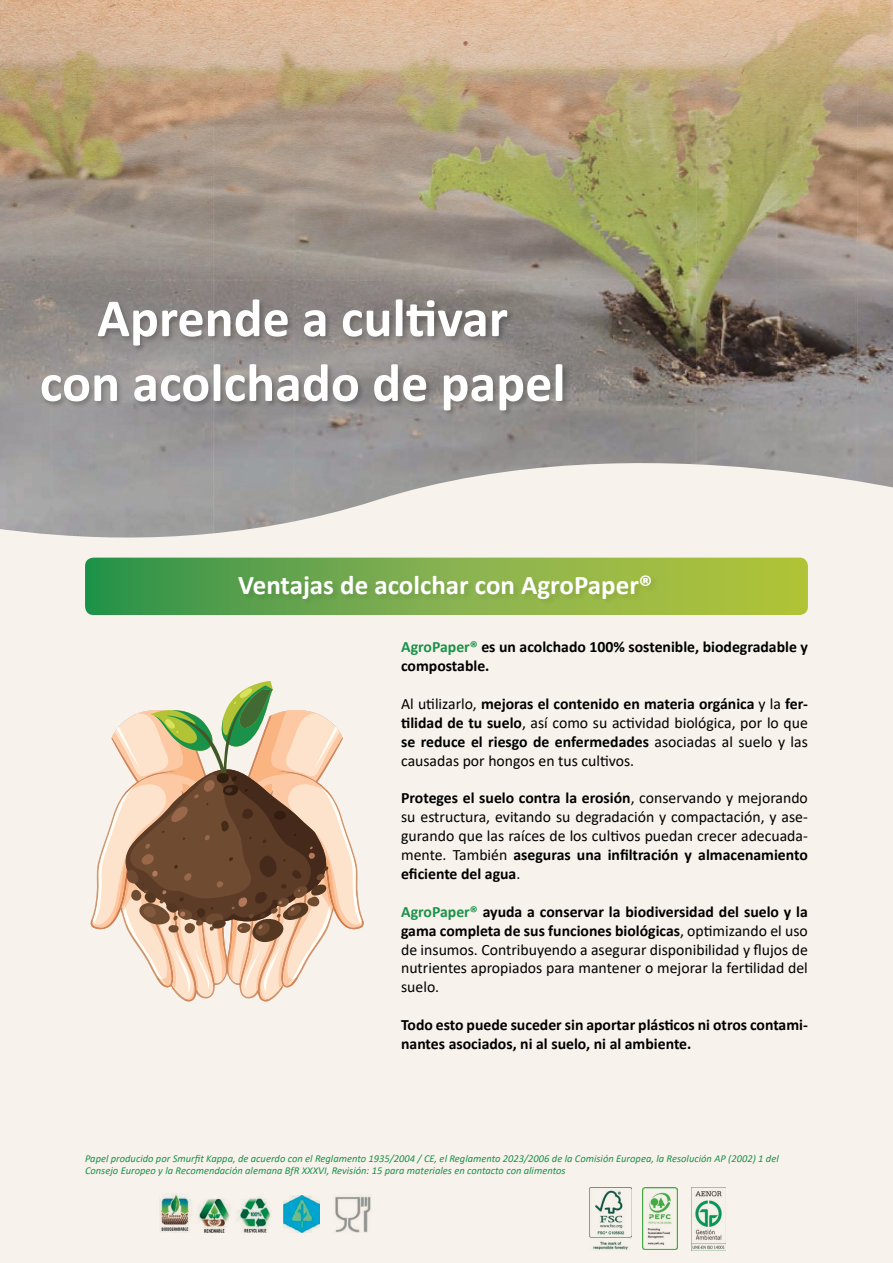
<style>
.page{position:relative;width:893px;height:1263px;background:#f7f2eb}
.page>*{position:absolute;margin:0;border:0;box-sizing:border-box;transform-origin:0 0}
.t1{font:700 54px/64.8px "Calibri";color:#fff;text-align:center}
.t2{font:700 27px "Calibri";color:#fff}
.t3{font:15.75px/18.9px "Calibri";color:#000;text-align:justify}
.t4{font:700 15.75px/18.9px "Calibri";color:#000}
.t5{font:italic 10.5px/12.6px "Calibri";color:#1a9249}
.s1{color:#1a9249}
.s2{font-weight:700}
.s3{font-weight:700;color:#1a9249}
</style>
<div class="page">
<img style="left:691px;top:1188px;width:35px;height:63px">
<img style="left:589px;top:1188px;width:42px;height:62px">
<img style="left:643px;top:1188px;width:35px;height:62px">
<img style="left:0;top:0;width:893px;height:417px">
<svg style="left:0;top:417px;width:893px;height:141px"></svg>
<img style="left:159px;top:1195px;width:112px;height:37px">
<img style="left:284px;top:1196px;width:36px;height:36px">
<img style="left:335px;top:1196px;width:36px;height:36px">
<svg style="left:85px;top:558px;width:723px;height:57px;background:#77ad47"></svg>
<div style="left:238px;top:574px;width:421px;height:32px;background:#000;opacity:.09"></div>
<div style="left:40px;top:298px;width:530px;height:120px;background:#000;opacity:.23"></div>
<svg style="left:90px;top:681px;width:274px;height:321px"></svg>
<h1 class="t1" style="left:40px;top:285px;width:527px">Aprende a cultivar<br>con acolchado de papel</h1>
<h2 class="t2" style="left:238px;top:566px;width:416px">Ventajas de acolchar con AgroPaper®</h2>
<p class="t4" style="left:401px;top:637px;width:408px"><span class="s1">AgroPaper®</span> es un acolchado 100% sostenible, biodegradable y compostable.</p>
<p class="t3" style="left:401px;top:694px;width:408px">Al utilizarlo, <span class="s2">mejoras el contenido en materia orgánica</span> y la <span class="s2">fer&shy;tilidad de tu suelo</span>, así como su actividad biológica, por lo que <span class="s2">se reduce el riesgo de enfermedades</span> asociadas al suelo y las causadas por hongos en tus cultivos.</p>
<p class="t3" style="left:401px;top:788px;width:408px"><span class="s2">Proteges el suelo contra la erosión</span>, conservando y mejorando su estructura, evitando su degradación y compactación, y ase&shy;gurando que las raíces de los cultivos puedan crecer adecuada&shy;mente. También <span class="s2">aseguras una infiltración y almacenamiento eficiente del agua</span>.</p>
<p class="t3" style="left:401px;top:902px;width:408px"><span class="s3">AgroPaper®</span> <span class="s2">ayuda a conservar la biodiversidad del suelo y la gama completa de sus funciones biológicas</span>, optimizando el uso de insumos. Contribuyendo a asegurar disponibilidad y flujos de nutrientes apropiados para mantener o mejorar la fertilidad del suelo.</p>
<p class="t4" style="left:401px;top:1015px;width:408px">Todo esto puede suceder sin aportar plásticos ni otros contami&shy;nantes asociados, ni al suelo, ni al ambiente.</p>
<p class="t5" style="left:85px;top:1151px;width:695px">Papel producido por Smurfit Kappa, de acuerdo con el Reglamento 1935/2004 / CE, el Reglamento 2023/2006 de la Comisión Europea, la Resolución AP (2002) 1 del<br>Consejo Europeo y la Recomendación alemana BfR XXXVI, Revisión: 15 para materiales en contacto con alimentos</p>
</div>
